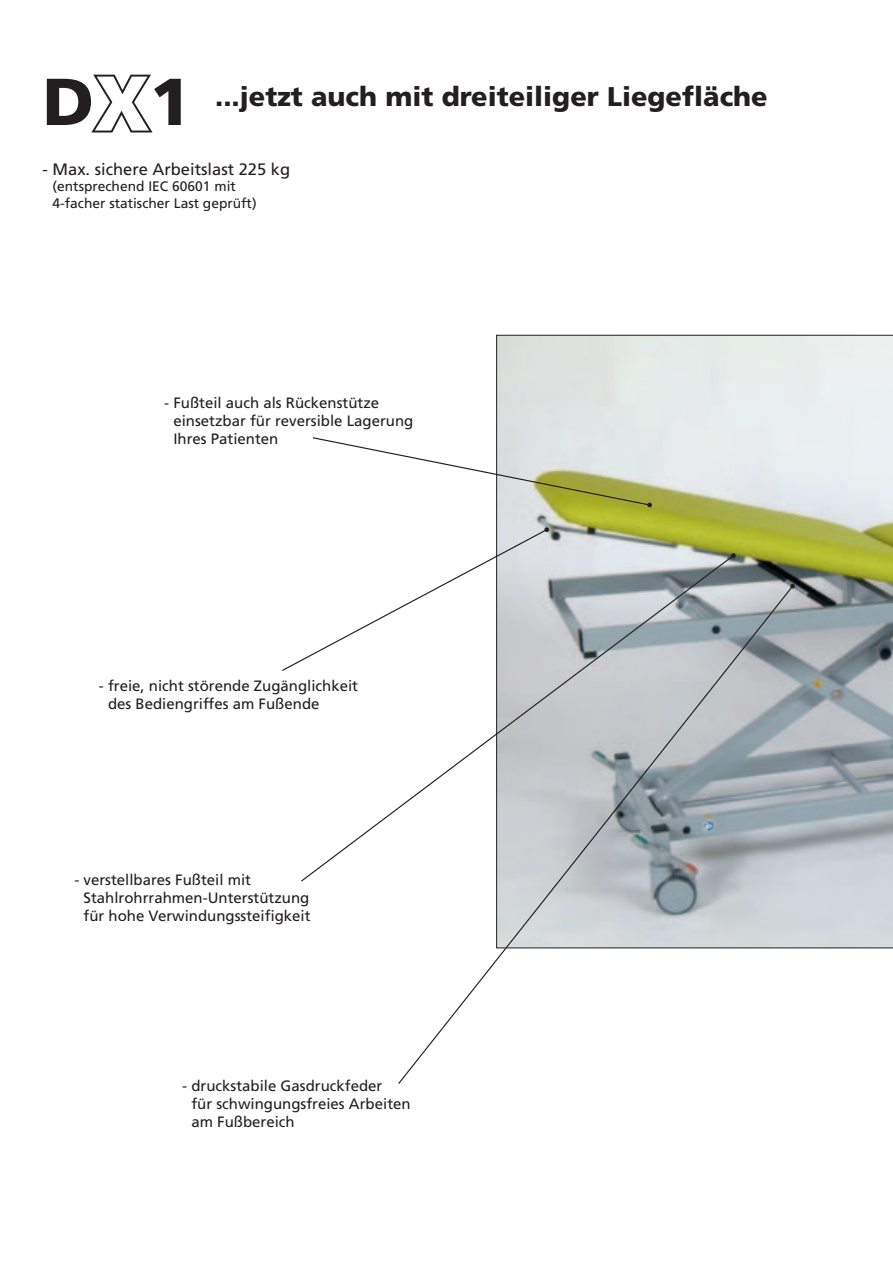
<style>
.page{position:relative;width:893px;height:1263px;background:#fff}
.page>*{position:absolute;margin:0;border:0;box-sizing:border-box;transform-origin:0 0}
.t1{font:900 66.3px "Frutiger";color:#231f20}
.t2{font:900 27px "Frutiger";color:#231f20}
.t3{font:16.5px "Frutiger";color:#231f20}
.t4{font:15px/18px "Frutiger";color:#231f20}
.t5{font:13.8px/16.5px "Frutiger";color:#231f20}
.s1{font-size:77.25px;color:#fff}
</style>
<div class="page">
<svg style="left:496px;top:335px;width:397px;height:613px;background:#c5ccbe"></svg>
<svg style="left:91px;top:74px;width:62px;height:59px"></svg>
<svg style="left:312px;top:436px;width:340px;height:71px"></svg>
<svg style="left:282px;top:527px;width:267px;height:144px"></svg>
<svg style="left:300px;top:554px;width:435px;height:328px"></svg>
<svg style="left:731px;top:553px;width:5px;height:5px"></svg>
<svg style="left:397px;top:584px;width:397px;height:500px"></svg>
<svg style="left:790px;top:584px;width:5px;height:4px"></svg>
<h1 class="t1" style="left:43px;top:62px;width:149px">D<span class="s1">X</span>1</h1>
<h2 class="t2" style="left:215px;top:80px;width:554px">...jetzt auch mit dreiteiliger Liegefläche</h2>
<p class="t3" style="left:43px;top:159px;width:249px">- Max. sichere Arbeitslast 225 kg</p>
<p class="t5" style="left:53px;top:178px;width:205px">(entsprechend IEC 60601 mit<br>4-facher statischer Last geprüft)</p>
<p class="t4" style="left:173px;top:394px;width:242px;text-indent:-9px">- Fußteil auch als Rückenstütze einsetzbar für reversible Lagerung<br>Ihres Patienten</p>
<p class="t4" style="left:108px;top:677px;width:252px;text-indent:-9px">- freie, nicht störende Zugänglichkeit des Bediengriffes am Fußende</p>
<p class="t4" style="left:84px;top:871px;width:228px;text-indent:-9px">- verstellbares Fußteil mit<br>Stahlrohrrahmen-Unterstützung für hohe Verwindungssteifigkeit</p>
<p class="t4" style="left:191px;top:1077px;width:221px;text-indent:-9px">- druckstabile Gasdruckfeder<br>für schwingungsfreies Arbeiten am Fußbereich</p>
</div>
